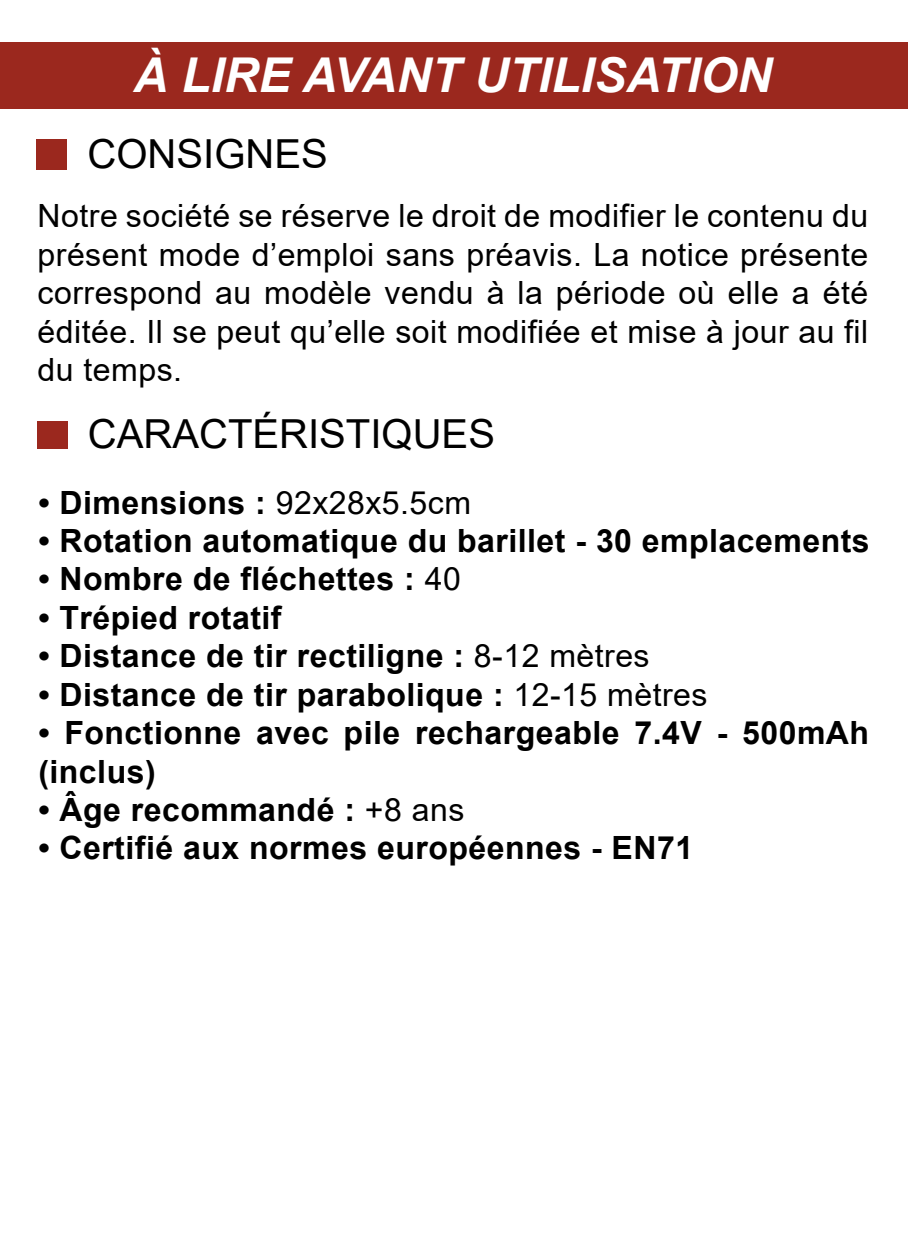
<style>
.page{position:relative;width:908px;height:1248px;background:#fff}
.page>*{position:absolute;margin:0;border:0;box-sizing:border-box;transform-origin:0 0}
.t1{font:italic 700 48px "Arial";color:#fff}
.t2{font:40px "Arial";color:#000}
.t3{font:700 32px/38.4px "Arial";letter-spacing:.015em;color:#000}
.t4{font:32px/38.4px "Arial";letter-spacing:.015em;color:#000;text-align:justify}
.s1{font-weight:400}
</style>
<div class="page">
<div style="left:0;top:43px;width:907px;height:66px;background:#9b281e"></div>
<div style="left:36px;top:139px;width:31px;height:30px;background:#9b281e"></div>
<div style="left:37px;top:421px;width:30px;height:28px;background:#9b281e"></div>
<h1 class="t1" style="left:133px;top:43px;width:640px">À LIRE AVANT UTILISATION</h1>
<p class="t2" style="left:87px;top:127px;width:242px">CONSIGNES</p>
<p class="t4" style="left:38px;top:196px;width:831px">Notre société se réserve le droit de modifier le contenu du présent mode d’emploi sans préavis. La notice présente correspond au modèle vendu à la période où elle a été éditée. Il se peut qu’elle soit modifiée et mise à jour au fil du temps.</p>
<p class="t2" style="left:88px;top:407px;width:408px">CARACTÉRISTIQUES</p>
<p class="t3" style="left:38px;top:483px;width:434px">• Dimensions : <span class="s1">92x28x5.5cm</span></p>
<p class="t3" style="left:38px;top:522px;width:832px">• Rotation automatique du barillet - 30 emplacements</p>
<p class="t3" style="left:38px;top:560px;width:424px">• Nombre de fléchettes : <span class="s1">40</span></p>
<p class="t3" style="left:38px;top:598px;width:244px">• Trépied rotatif</p>
<p class="t3" style="left:38px;top:637px;width:612px">• Distance de tir rectiligne : <span class="s1">8-12 mètres</span></p>
<p class="t3" style="left:38px;top:675px;width:670px">• Distance de tir parabolique : <span class="s1">12-15 mètres</span></p>
<p class="t3" style="left:38px;top:714px;width:831px">• Fonctionne avec pile rechargeable 7.4V - 500mAh (inclus)</p>
<p class="t3" style="left:38px;top:790px;width:427px">• Âge recommandé : <span class="s1">+8 ans</span></p>
<p class="t3" style="left:38px;top:829px;width:656px">• Certifié aux normes européennes - EN71</p>
</div>
